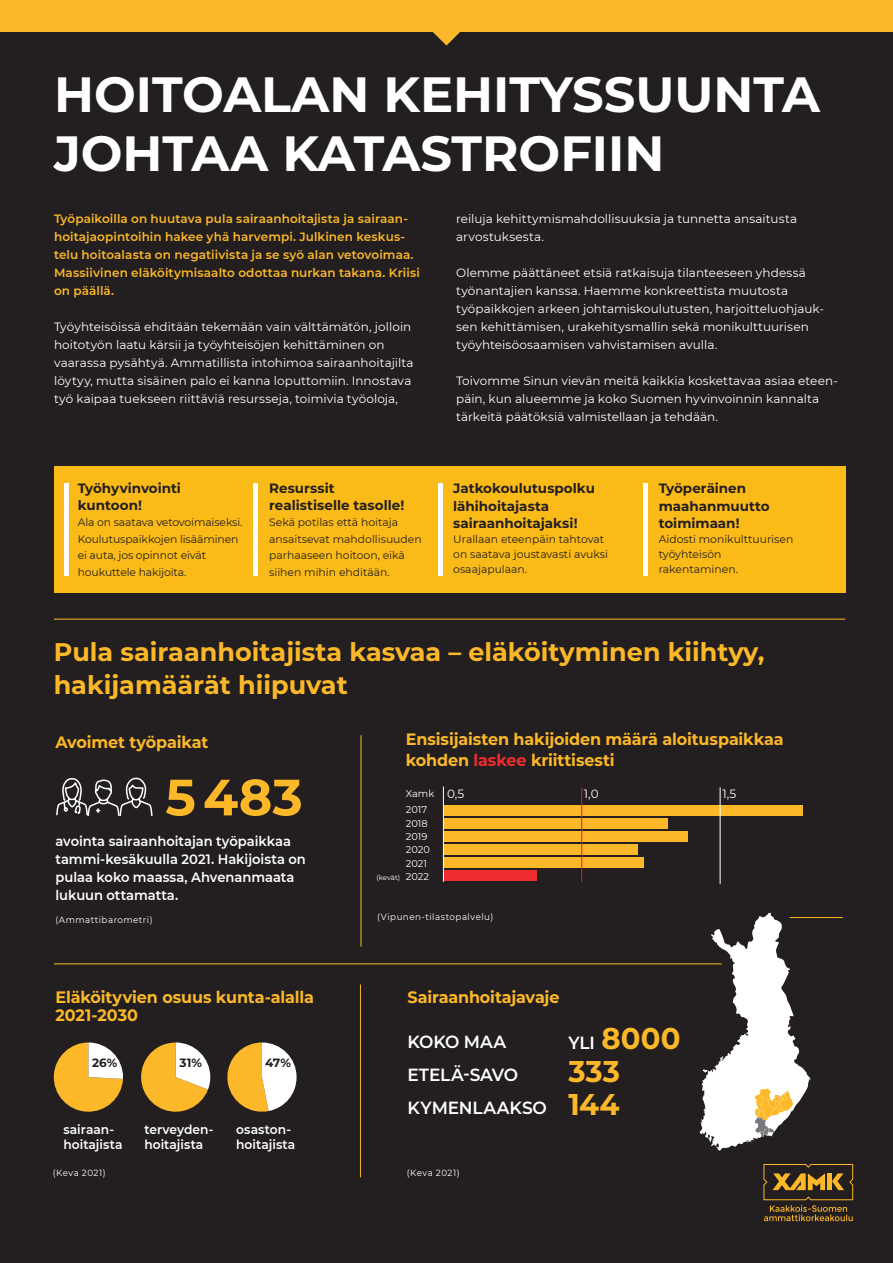
<style>
.page{position:relative;width:893px;height:1263px;background:#231f20}
.page>*{position:absolute;margin:0;border:0;box-sizing:border-box;transform-origin:0 0}
.t1{font:700 51px "Montserrat";color:#fcb828}
.t2{font:700 49.5px/58.5px "Montserrat";color:#fff}
.t3{font:700 30px "Montserrat";letter-spacing:.005em;color:#fcb828}
.t4{font:700 25.5px/33px "Montserrat";color:#fcb828}
.t5{font:600 17.55px "Montserrat";letter-spacing:-.005em;color:#fff}
.t6{font:700 16.5px/21px "Montserrat";letter-spacing:-.01em;color:#fcb828}
.t7{font:700 13.5px/17.5px "Montserrat";color:#231f20}
.t8{font:600 13.5px/18px "Montserrat";color:#fff}
.t9{font:600 12.6px/14.5px "Montserrat";color:#fff}
.t10{font:12px/18px "Montserrat";letter-spacing:.005em;color:#fff}
.t11{font:600 12px/18px "Montserrat";letter-spacing:.01em;color:#fcb828}
.t12{font:700 12px "Montserrat";color:#231f20}
.t13{font:10.8px/16.5px "Montserrat";color:#231f20}
.t14{font:9.75px/13.5px "Montserrat";color:#fff}
.t15{font:9px "Montserrat";letter-spacing:.055em;color:#fff}
.t16{font:7.05px "Montserrat";color:#fff}
.s1{color:#ee2d30}
.s2{font-size:9.75px}
.s3{font-weight:600;font-size:17.55px;color:#fff}
</style>
<div class="page">
<div style="left:54px;top:467px;width:791px;height:126px;background:#faba17"></div>
<div style="left:0;top:0;width:893px;height:31px;background:#fcb828"></div>
<svg style="left:421px;top:31px;width:51px;height:15px"></svg>
<svg style="left:763px;top:1164px;width:90px;height:57px"></svg>
<svg style="left:56px;top:777px;width:97px;height:39px"></svg>
<div style="left:443px;top:870px;width:93px;height:11px;background:#ee2d30"></div>
<div style="left:443px;top:857px;width:200px;height:11px;background:#fcb828"></div>
<div style="left:443px;top:844px;width:195px;height:11px;background:#fcb828"></div>
<div style="left:443px;top:831px;width:244px;height:11px;background:#fcb828"></div>
<div style="left:443px;top:818px;width:225px;height:11px;background:#fcb828"></div>
<div style="left:443px;top:805px;width:359px;height:11px;background:#fcb828"></div>
<hr style="left:581px;top:787px;width:1px;height:95px;background:#d1232a">
<hr style="left:720px;top:787px;width:1px;height:97px;background:#fff">
<hr style="left:443px;top:786px;width:1px;height:96px;background:#fff">
<svg style="left:53px;top:1042px;width:70px;height:70px"></svg>
<svg style="left:141px;top:1042px;width:69px;height:70px"></svg>
<svg style="left:227px;top:1042px;width:70px;height:70px"></svg>
<svg style="left:700px;top:913px;width:110px;height:238px"></svg>
<hr style="left:54px;top:963px;width:668px;height:1px;background:#fcb828">
<hr style="left:361px;top:735px;width:1px;height:211px;background:#fcb828">
<hr style="left:360px;top:984px;width:1px;height:193px;background:#fcb828">
<hr style="left:790px;top:917px;width:53px;height:1px;background:#fcb828">
<hr style="left:54px;top:619px;width:791px;height:1px;background:#fcb828">
<hr style="left:65px;top:484px;width:4px;height:92px;background:#fff">
<hr style="left:254px;top:484px;width:4px;height:92px;background:#fff">
<hr style="left:439px;top:484px;width:4px;height:92px;background:#fff">
<hr style="left:643px;top:484px;width:4px;height:92px;background:#fff">
<p class="t2" style="left:54px;top:63px;width:768px">HOITOALAN KEHITYSSUUNTA<br>JOHTAA KATASTROFIIN</p>
<p class="t11" style="left:54px;top:209px;width:367px">Työpaikoilla on huutava pula sairaanhoitajista ja sairaan&shy;hoitajaopintoihin hakee yhä harvempi. Julkinen keskus&shy;telu hoitoalasta on negatiivista ja se syö alan vetovoimaa.<br>Massiivinen eläköitymisaalto odottaa nurkan takana. Kriisi on päällä.</p>
<p class="t10" style="left:54px;top:317px;width:361px">Työyhteisöissä ehditään tekemään vain välttämätön, jolloin hoitotyön laatu kärsii ja työyhteisöjen kehittäminen on vaarassa pysähtyä. Ammatillista intohimoa sairaanhoitajilta löytyy, mutta sisäinen palo ei kanna loputtomiin. Innostava työ kaipaa tuekseen riittäviä resursseja, toimivia työoloja,</p>
<p class="t7" style="left:78px;top:479px;width:105px;line-height:16.5px">Työhyvinvointi kuntoon!</p>
<p class="t13" style="left:78px;top:514px;width:166px">Ala on saatava vetovoimaiseksi.<br>Koulutuspaikkojen lisääminen ei auta, jos opinnot eivät houkuttele hakijoita.</p>
<p class="t7" style="left:269px;top:479px;width:137px;line-height:16.5px">Resurssit realistiselle tasolle!</p>
<p class="t13" style="left:269px;top:514px;width:154px">Sekä potilas että hoitaja ansaitsevat mahdollisuuden parhaaseen hoitoon, eikä siihen mihin ehditään.</p>
<p class="t10" style="left:456px;top:209px;width:343px">reiluja kehittymismahdollisuuksia ja tunnetta ansaitusta arvostuksesta.</p>
<p class="t10" style="left:456px;top:263px;width:369px">Olemme päättäneet etsiä ratkaisuja tilanteeseen yhdessä työnantajien kanssa. Haemme konkreettista muutosta työpaikkojen arkeen johtamiskoulutusten, harjoitteluohjauk&shy;sen kehittämisen, urakehitysmallin sekä monikulttuurisen työyhteisöosaamisen vahvistamisen avulla.</p>
<p class="t10" style="left:456px;top:371px;width:383px">Toivomme Sinun vievän meitä kaikkia koskettavaa asiaa eteen&shy;päin, kun alueemme ja koko Suomen hyvinvoinnin kannalta tärkeitä päätöksiä valmistellaan ja tehdään.</p>
<p class="t7" style="left:453px;top:479px;width:143px">Jatkokoulutuspolku lähihoitajasta sairaanhoitajaksi!</p>
<p class="t13" style="left:453px;top:531px;width:156px;line-height:14.9px">Urallaan eteenpäin tahtovat on saatava joustavasti avuksi osaajapulaan.</p>
<p class="t7" style="left:659px;top:479px;width:112px">Työperäinen maahanmuutto toimimaan!</p>
<p class="t13" style="left:659px;top:531px;width:136px;line-height:14.9px">Aidosti monikulttuurisen työyhteisön</p>
<p class="t13" style="left:659px;top:560px;width:81px">rakentaminen.</p>
<p class="t4" style="left:54px;top:635px;width:712px">Pula sairaanhoitajista kasvaa – eläköityminen kiihtyy, hakijamäärät hiipuvat</p>
<p class="t6" style="left:56px;top:731px;width:154px">Avoimet työpaikat</p>
<p class="t1" style="left:165px;top:760px;width:139px">5 483</p>
<p class="t8" style="left:56px;top:831px;width:252px">avointa sairaanhoitajan työpaikkaa tammi-kesäkuulla 2021. Hakijoista on pulaa koko maassa, Ahvenanmaata lukuun ottamatta.</p>
<p class="t15" style="left:56px;top:913px;width:99px">(Ammattibarometri)</p>
<p class="t6" style="left:406px;top:728px;width:379px">Ensisijaisten hakijoiden määrä aloituspaikkaa kohden <span class="s1">laskee</span> kriittisesti</p>
<p class="t14" style="left:406px;top:785px;width:30px;line-height:15.9px">Xamk<br>2017</p>
<p class="t14" style="left:406px;top:816px;width:26px">2018<br>2019<br>2020<br>2021</p>
<p class="t16" style="left:376px;top:873px;width:54px">(kevät) <span class="s2">2022</span></p>
<p class="t10" style="left:447px;top:784px;width:19px">0,5</p>
<p class="t10" style="left:584px;top:784px;width:16px">1,0</p>
<p class="t10" style="left:723px;top:784px;width:15px">1,5</p>
<p class="t15" style="left:377px;top:911px;width:118px">(Vipunen-tilastopalvelu)</p>
<p class="t6" style="left:55px;top:985px;width:260px">Eläköityvien osuus kunta-alalla</p>
<p class="t6" style="left:55px;top:1004px;width:84px">2021-2030</p>
<p class="t12" style="left:92px;top:1054px;width:27px">26%</p>
<p class="t12" style="left:180px;top:1054px;width:24px">31%</p>
<p class="t12" style="left:265px;top:1054px;width:27px">47%</p>
<p class="t9" style="left:63px;top:1122px;width:60px">sairaan&shy;hoitajista</p>
<p class="t9" style="left:144px;top:1122px;width:71px">terveyden&shy;hoitajista</p>
<p class="t9" style="left:236px;top:1122px;width:60px">osaston&shy;hoitajista</p>
<p class="t6" style="left:407px;top:985px;width:153px">Sairaanhoitajavaje</p>
<p class="t5" style="left:407px;top:1029px;width:100px">KOKO MAA</p>
<p class="t5" style="left:407px;top:1062px;width:112px">ETELÄ-SAVO</p>
<p class="t5" style="left:407px;top:1095px;width:141px">KYMENLAAKSO</p>
<p class="t15" style="left:53px;top:1166px;width:54px">(Keva 2021)</p>
<p class="t15" style="left:407px;top:1166px;width:54px">(Keva 2021)</p>
<p class="t3" style="left:568px;top:1016px;width:114px"><span class="s3">YLI</span> 8000</p>
<p class="t3" style="left:568px;top:1049px;width:53px">333</p>
<p class="t3" style="left:568px;top:1083px;width:53px">144</p>
</div>
